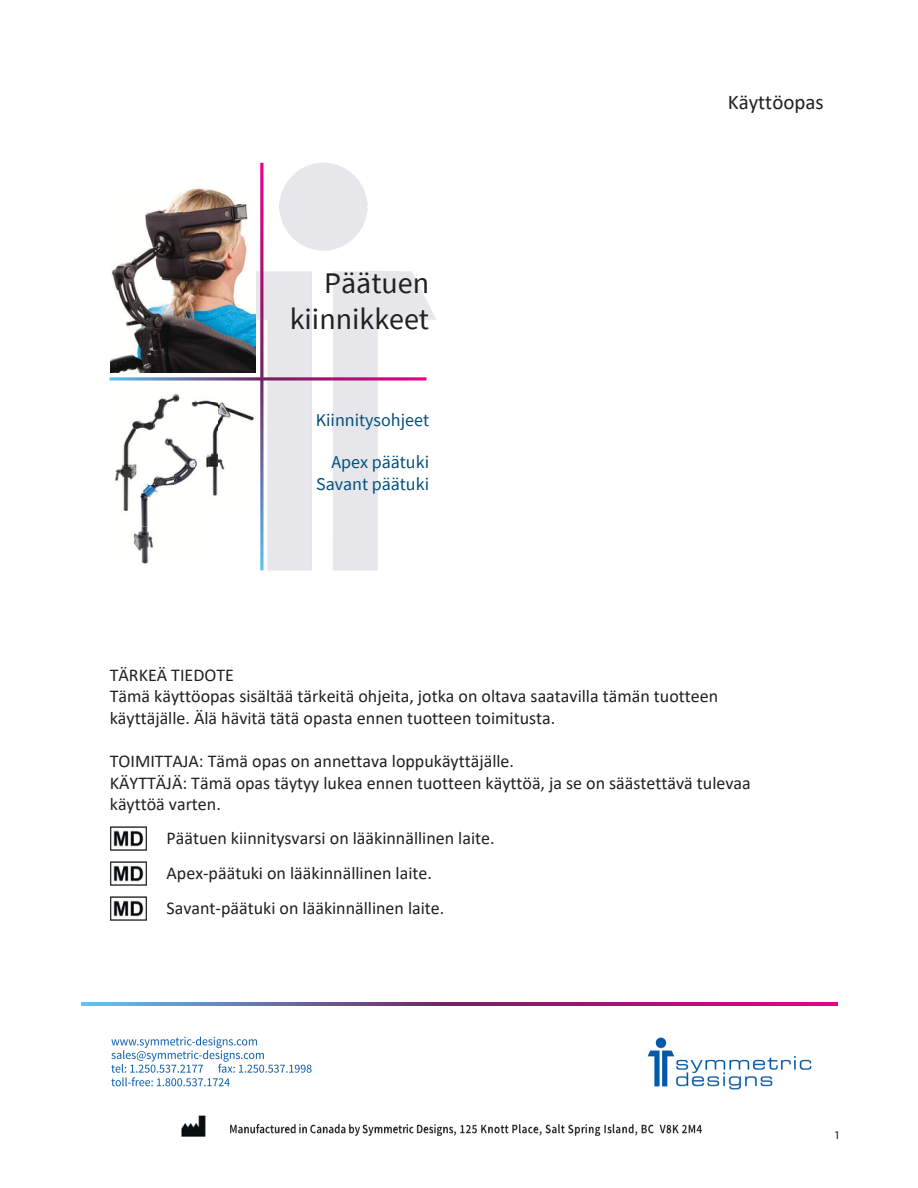
<style>
.page{position:relative;width:918px;height:1188px;background:#fff}
.page>*{position:absolute;margin:0;border:0;box-sizing:border-box;transform-origin:0 0}
.t1{font:30px/36px "Source Sans Pro";color:#231f20;text-align:right}
.t2{font:21px "Calibri";color:#231f20}
.t3{font:18px/21.3px "Calibri";color:#231f20}
.t4{font:18px "Source Sans Pro";color:#004e7e}
.t5{font:12px "Myriad Pro";color:#231f20}
</style>
<div class="page">
<img style="left:230px;top:1124px;width:472px;height:12px">
<img style="left:182px;top:1116px;width:23px;height:21px">
<img style="left:109px;top:162px;width:327px;height:409px">
<img style="left:111px;top:509px;width:106px;height:61px">
<img style="left:111px;top:1036px;width:201px;height:51px">
<svg style="left:82px;top:1002px;width:756px;height:4px;background:#8c418e"></svg>
<img style="left:647px;top:1037px;width:165px;height:53px">
<img style="left:195px;top:385px;width:61px;height:83px">
<img style="left:217px;top:467px;width:38px;height:42px">
<img style="left:195px;top:402px;width:22px;height:107px">
<img style="left:111px;top:385px;width:63px;height:100px">
<img style="left:111px;top:485px;width:84px;height:41px">
<img style="left:174px;top:385px;width:20px;height:124px">
<img style="left:111px;top:187px;width:145px;height:185px">
<img style="left:111px;top:827px;width:36px;height:23px">
<img style="left:111px;top:862px;width:36px;height:23px">
<img style="left:111px;top:897px;width:36px;height:23px">
<p class="t1" style="left:290px;top:264px;width:141px">Päätuen kiinnikkeet</p>
<h1 class="t4" style="left:316px;top:408px;width:115px">Kiinnitysohjeet</h1>
<p class="t4" style="left:331px;top:451px;width:99px">Apex päätuki</p>
<p class="t4" style="left:316px;top:472px;width:115px">Savant päätuki</p>
<p class="t2" style="left:728px;top:94px;width:97px">Käyttöopas</p>
<p class="t3" style="left:110px;top:666px;width:126px">TÄRKEÄ TIEDOTE</p>
<p class="t3" style="left:110px;top:687px;width:610px">Tämä käyttöopas sisältää tärkeitä ohjeita, jotka on oltava saatavilla tämän tuotteen käyttäjälle. Älä hävitä tätä opasta ennen tuotteen toimitusta.</p>
<p class="t3" style="left:110px;top:752px;width:406px">TOIMITTAJA: Tämä opas on annettava loppukäyttäjälle.</p>
<p class="t3" style="left:110px;top:773px;width:643px">KÄYTTÄJÄ: Tämä opas täytyy lukea ennen tuotteen käyttöä, ja se on säästettävä tulevaa käyttöä varten.</p>
<p class="t3" style="left:167px;top:829px;width:330px">Päätuen kiinnitysvarsi on lääkinnällinen laite.</p>
<p class="t3" style="left:167px;top:864px;width:267px">Apex-päätuki on lääkinnällinen laite.</p>
<p class="t3" style="left:167px;top:899px;width:279px">Savant-päätuki on lääkinnällinen laite.</p>
<p class="t5" style="left:834px;top:1130px;width:8px">1</p>
</div>
